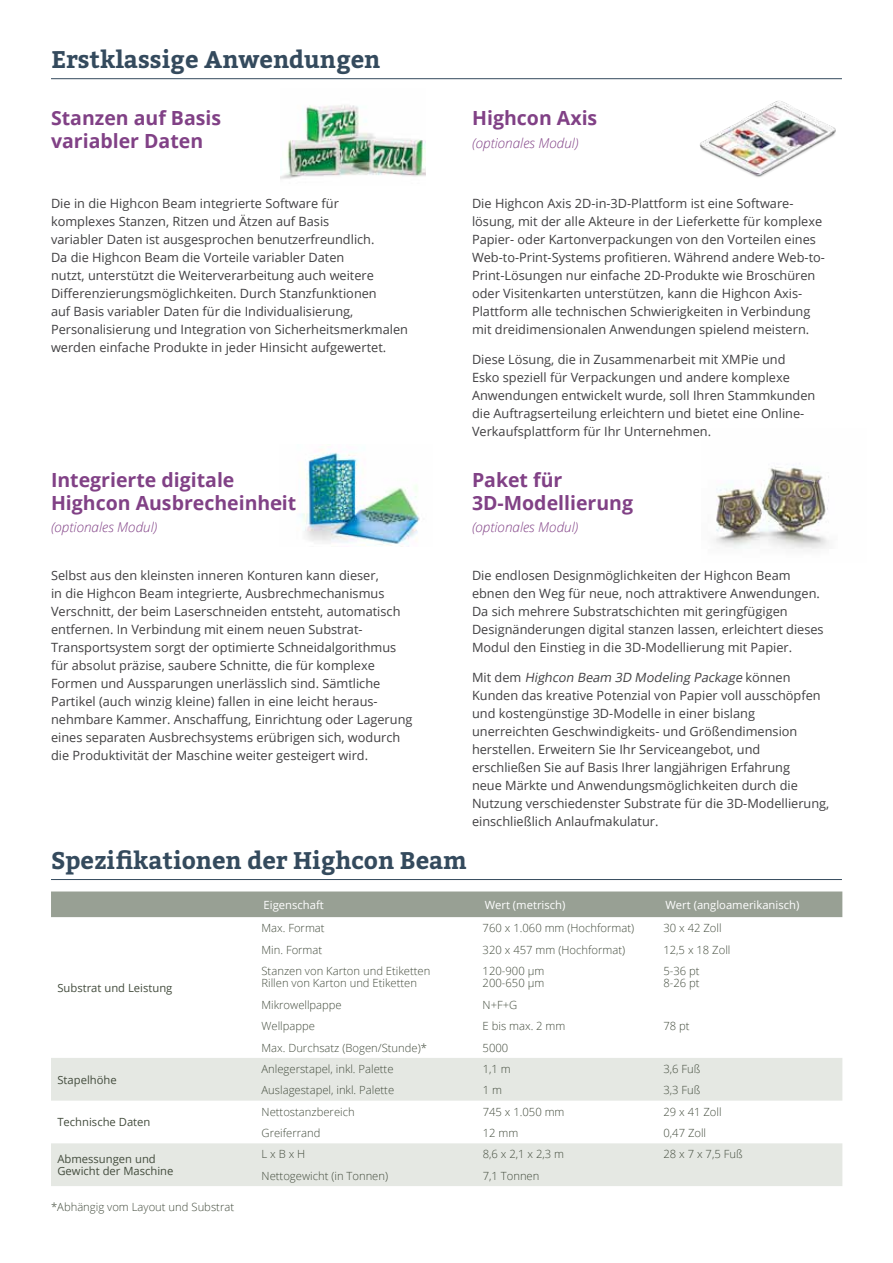
<style>
.page{position:relative;width:893px;height:1263px;background:#fff}
.page>*{position:absolute;margin:0;border:0;box-sizing:border-box;transform-origin:0 0}
.t1{font:700 24px "Bitter";color:#344a5d}
.t2{font:700 19.5px/22.5px "Open Sans";color:#814186}
.t3{font:italic 300 13.5px "Open Sans";color:#814186}
.t4{font:12.75px/18px "Open Sans";color:#414042}
.t5{font:300 11.25px/12.1px "Open Sans";color:#444d3e}
.t6{font:11.25px/12.1px "Open Sans";color:#444d3e}
.t7{font:11.25px "Open Sans";color:#fff}
.s1{font-style:italic}
</style>
<div class="page">
<hr style="left:51px;top:879px;width:791px;height:1px;background:#344a5d">
<div style="left:51px;top:891px;width:791px;height:26px;background:#98a094"></div>
<svg style="left:51px;top:1058px;width:791px;height:128px;fill:#e5e8e3"></svg>
<hr style="left:51px;top:78px;width:791px;height:1px;background:#344a5d">
<img style="left:714px;top:467px;width:115px;height:82px">
<img style="left:300px;top:449px;width:120px;height:98px">
<img style="left:281px;top:105px;width:144px;height:74px">
<img style="left:699px;top:101px;width:137px;height:76px">
<h1 class="t1" style="left:51px;top:45px;width:331px">Erstklassige Anwendungen</h1>
<h2 class="t2" style="left:51px;top:107px;width:172px">Stanzen auf Basis variabler Daten</h2>
<h2 class="t2" style="left:472px;top:107px;width:127px">Highcon Axis</h2>
<p class="t3" style="left:472px;top:134px;width:108px">(optionales Modul)</p>
<p class="t4" style="left:51px;top:194px;width:359px">Die in die Highcon Beam integrierte Software für<br>komplexes Stanzen, Ritzen und Ätzen auf Basis<br>variabler Daten ist ausgesprochen benutzerfreundlich.<br>Da die Highcon Beam die Vorteile variabler Daten<br>nutzt, unterstützt die Weiterverarbeitung auch weitere Differenzierungsmöglichkeiten. Durch Stanzfunktionen<br>auf Basis variabler Daten für die Individualisierung, Personalisierung und Integration von Sicherheitsmerkmalen werden einfache Produkte in jeder Hinsicht aufgewertet.</p>
<p class="t4" style="left:472px;top:194px;width:354px">Die Highcon Axis 2D-in-3D-Plattform ist eine Software&shy;lösung, mit der alle Akteure in der Lieferkette für komplexe Papier- oder Kartonverpackungen von den Vorteilen eines Web-to-Print-Systems profitieren. Während andere Web-to-Print-Lösungen nur einfache 2D-Produkte wie Broschüren oder Visitenkarten unterstützen, kann die Highcon Axis-Plattform alle technischen Schwierigkeiten in Verbindung mit dreidimensionalen Anwendungen spielend meistern.</p>
<p class="t4" style="left:472px;top:350px;width:345px">Diese Lösung, die in Zusammenarbeit mit XMPie und Esko speziell für Verpackungen und andere komplexe Anwendungen entwickelt wurde, soll Ihren Stammkunden die Auftragserteilung erleichtern und bietet eine Online-Verkaufsplattform für Ihr Unternehmen.</p>
<h2 class="t2" style="left:51px;top:468px;width:247px">Integrierte digitale<br>Highcon Ausbrecheinheit</h2>
<p class="t3" style="left:51px;top:518px;width:108px">(optionales Modul)</p>
<h2 class="t2" style="left:472px;top:468px;width:163px">Paket für<br>3D-Modellierung</h2>
<p class="t3" style="left:472px;top:518px;width:108px">(optionales Modul)</p>
<p class="t4" style="left:51px;top:566px;width:363px">Selbst aus den kleinsten inneren Konturen kann dieser,<br>in die Highcon Beam integrierte, Ausbrechmechanismus Verschnitt, der beim Laserschneiden entsteht, automatisch entfernen. In Verbindung mit einem neuen Substrat-Transportsystem sorgt der optimierte Schneidalgorithmus für absolut präzise, saubere Schnitte, die für komplexe Formen und Aussparungen unerlässlich sind. Sämtliche Partikel (auch winzig kleine) fallen in eine leicht heraus&shy;nehmbare Kammer. Anschaffung, Einrichtung oder Lagerung eines separaten Ausbrechsystems erübrigen sich, wodurch die Produktivität der Maschine weiter gesteigert wird.</p>
<p class="t4" style="left:472px;top:566px;width:353px">Die endlosen Designmöglichkeiten der Highcon Beam ebnen den Weg für neue, noch attraktivere Anwendungen.<br>Da sich mehrere Substratschichten mit geringfügigen Designänderungen digital stanzen lassen, erleichtert dieses Modul den Einstieg in die 3D-Modellierung mit Papier.</p>
<p class="t4" style="left:472px;top:668px;width:359px">M i t d e m <span class="s1">Highcon Beam 3D Modeling Package</span> k ö n n e n Kunden das kreative Potenzial von Papier voll ausschöpfen und kostengünstige 3D-Modelle in einer bislang unerreichten Geschwindigkeits- und Größendimension herstellen. Erweitern Sie Ihr Serviceangebot, und erschließen Sie auf Basis Ihrer langjährigen Erfahrung<br>neue Märkte und Anwendungsmöglichkeiten durch die Nutzung verschiedenster Substrate für die 3D-Modellierung, einschließlich Anlaufmakulatur.</p>
<h1 class="t1" style="left:51px;top:846px;width:417px">Spezifikationen der Highcon Beam</h1>
<p class="t7" style="left:264px;top:897px;width:62px">Eigenschaft</p>
<p class="t7" style="left:485px;top:897px;width:82px">Wert (metrisch)</p>
<p class="t7" style="left:665px;top:897px;width:135px">Wert (angloamerikanisch)</p>
<p class="t6" style="left:57px;top:981px;width:117px">Substrat und Leistung</p>
<p class="t6" style="left:57px;top:1073px;width:61px">Stapelhöhe</p>
<p class="t6" style="left:57px;top:1116px;width:95px">Technische Daten</p>
<p class="t6" style="left:57px;top:1152px;width:118px">Abmessungen und<br>Gewicht der Maschine</p>
<p class="t5" style="left:51px;top:1200px;width:185px">*Abhängig vom Layout und Substrat</p>
<p class="t5" style="left:262px;top:922px;width:65px">Max. Format</p>
<p class="t5" style="left:483px;top:922px;width:153px">760 x 1.060 mm (Hochformat)</p>
<p class="t5" style="left:663px;top:922px;width:60px">30 x 42 Zoll</p>
<p class="t5" style="left:262px;top:943px;width:62px">Min. Format</p>
<p class="t5" style="left:483px;top:943px;width:144px">320 x 457 mm (Hochformat)</p>
<p class="t5" style="left:663px;top:943px;width:69px">12,5 x 18 Zoll</p>
<p class="t5" style="left:262px;top:965px;width:170px">Stanzen von Karton und Etiketten<br>Rillen von Karton und Etiketten</p>
<p class="t5" style="left:483px;top:965px;width:63px">120-900 µm<br>200-650 µm</p>
<p class="t5" style="left:663px;top:965px;width:38px">5-36 pt<br>8-26 pt</p>
<p class="t5" style="left:262px;top:998px;width:82px">Mikrowellpappe</p>
<p class="t5" style="left:483px;top:998px;width:36px">N+F+G</p>
<p class="t5" style="left:262px;top:1020px;width:55px">Wellpappe</p>
<p class="t5" style="left:483px;top:1020px;width:84px">E bis max. 2 mm</p>
<p class="t5" style="left:663px;top:1020px;width:28px">78 pt</p>
<p class="t5" style="left:262px;top:1041px;width:167px">Max. Durchsatz (Bogen/Stunde)*</p>
<p class="t5" style="left:483px;top:1041px;width:27px">5000</p>
<p class="t5" style="left:262px;top:1062px;width:134px">Anlegerstapel, inkl. Palette</p>
<p class="t5" style="left:483px;top:1062px;width:30px">1,1 m</p>
<p class="t5" style="left:663px;top:1062px;width:39px">3,6 Fuß</p>
<p class="t5" style="left:262px;top:1084px;width:134px">Auslagestapel, inkl. Palette</p>
<p class="t5" style="left:483px;top:1084px;width:21px">1 m</p>
<p class="t5" style="left:663px;top:1084px;width:39px">3,3 Fuß</p>
<p class="t5" style="left:262px;top:1105px;width:95px">Nettostanzbereich</p>
<p class="t5" style="left:483px;top:1105px;width:83px">745 x 1.050 mm</p>
<p class="t5" style="left:663px;top:1105px;width:60px">29 x 41 Zoll</p>
<p class="t5" style="left:262px;top:1126px;width:60px">Greiferrand</p>
<p class="t5" style="left:483px;top:1126px;width:37px">12 mm</p>
<p class="t5" style="left:663px;top:1126px;width:44px">0,47 Zoll</p>
<p class="t5" style="left:262px;top:1148px;width:45px">L x B x H</p>
<p class="t5" style="left:483px;top:1148px;width:83px">8,6 x 2,1 x 2,3 m</p>
<p class="t5" style="left:663px;top:1148px;width:81px">28 x 7 x 7,5 Fuß</p>
<p class="t5" style="left:262px;top:1169px;width:128px">Nettogewicht (in Tonnen)</p>
<p class="t5" style="left:483px;top:1169px;width:58px">7,1 Tonnen</p>
</div>
